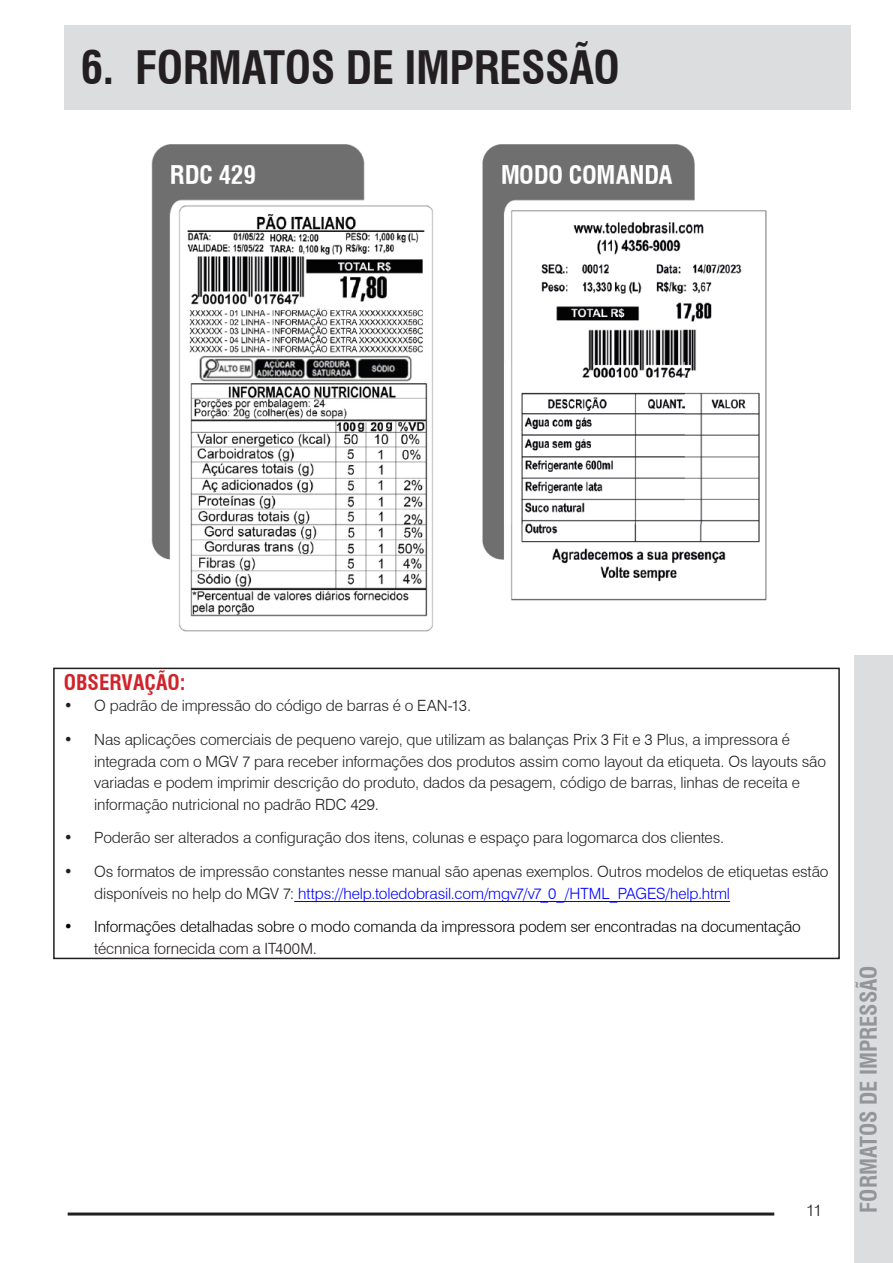
<style>
.page{position:relative;width:893px;height:1263px;background:#fff}
.page>*{position:absolute;margin:0;border:0;box-sizing:border-box;transform-origin:0 0}
.t1{font:700 condensed 45px "Swiss 721 BT";letter-spacing:-.01em;color:#231f20}
.t2{font:700 condensed 22.5px "Swiss 721 BT";color:#939598}
.Sub_Subtítulo_-_Capítulo{font:700 condensed 21px "Swiss 721 BT";color:#d1232a}
.t3{font:300 16.5px "Swiss 721 BT";color:#231f20}
.t4{font:300 15.45px/21.5px "Swiss 721 BT";letter-spacing:-.005em;color:#231f20}
.t5{font:300 15.45px/21.5px "Swiss 721 BT";letter-spacing:-.005em;color:#000}
.s1{color:#00f}
.s2{color:#231f20}
</style>
<div class="page">
<div style="left:64px;top:26px;width:786px;height:84px;background:#dcdddf"></div>
<div style="left:854px;top:655px;width:39px;height:608px;background:#dcdddf"></div>
<hr style="left:68px;top:1212px;width:706px;height:3px;background:#231f20">
<hr style="left:294px;top:901px;width:436px;height:1px;background:#00f">
<img style="left:151px;top:144px;width:616px;height:488px">
<div style="left:53px;top:668px;width:787px;height:291px;border:2px solid #231f20"></div>
<p class="t1" style="left:81px;top:41px;width:541px">6. FORMATOS DE IMPRESSÃO</p>
<p class="Sub_Subtítulo_-_Capítulo" style="left:64px;top:670px;width:123px">OBSERVAÇÃO:</p>
<p class="t4" style="left:64px;top:695px;width:409px">• O padrão de impressão do código de barras é o EAN-13.</p>
<p class="t4" style="left:94px;top:729px;width:733px;text-indent:-30px">• Nas aplicações comerciais de pequeno varejo, que utilizam as balanças Prix 3 Fit e 3 Plus, a impressora é integrada com o MGV 7 para receber informações dos produtos assim como layout da etiqueta. Os layouts são variadas e podem imprimir descrição do produto, dados da pesagem, código de barras, linhas de receita e informação nutricional no padrão RDC 429.</p>
<p class="t4" style="left:64px;top:827px;width:662px">• Poderão ser alterados a configuração dos itens, colunas e espaço para logomarca dos clientes.</p>
<p class="t4" style="left:94px;top:861px;width:736px;text-indent:-30px">• Os formatos de impressão constantes nesse manual são apenas exemplos. Outros modelos de etiquetas estão disponíveis no help do MGV 7: <span class="s1">https://help.toledobrasil.com/mgv7/v7_0_/HTML_PAGES/help.html</span></p>
<p class="t5" style="left:94px;top:916px;width:708px;text-indent:-30px">• Informações detalhadas sobre o modo comanda da impressora podem ser encontradas na documentação <span class="s2">técnnica fornecida com a IT400M.</span></p>
<p class="t3" style="left:806px;top:1200px;width:17px">11</p>
<h2 class="t2" style="left:855px;top:1212px;width:248px;rotate:-90deg">FORMATOS DE IMPRESSÃO</h2>
</div>
